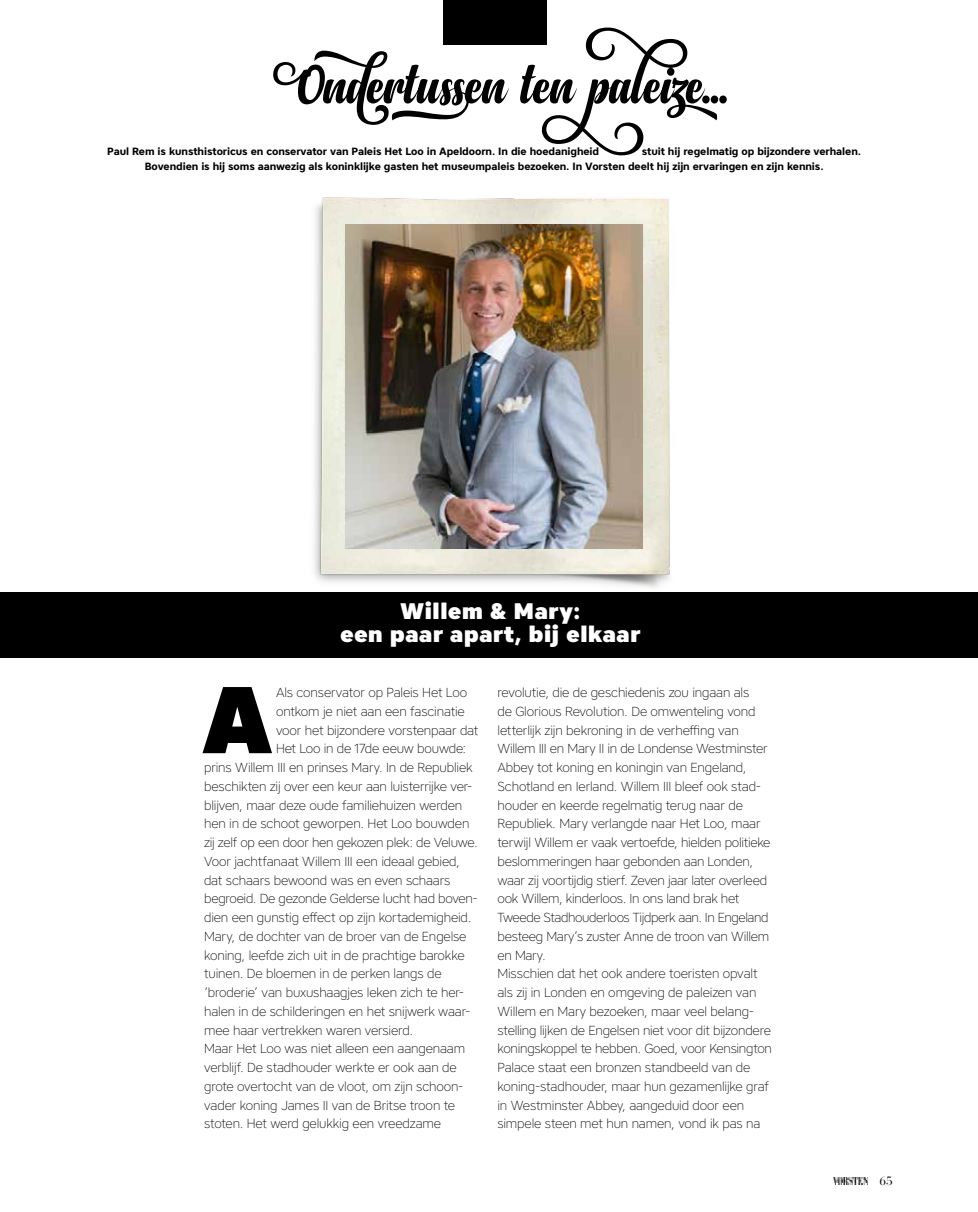
<style>
.page{position:relative;width:978px;height:1212px;background:#fff}
.page>*{position:absolute;margin:0;border:0;box-sizing:border-box;transform-origin:0 0}
.t1{font:800 94.5px "Core Sans A85";color:#000}
.t2{font:800 22.5px/22.5px "Core Sans A85";color:#fff;text-align:center}
.t3{font:200 13.05px/18.8px "Core Sans A25";letter-spacing:-.015em;color:#000}
.t4{font:12px "Bauer Bodoni Std";color:#000}
.t5{font:700 10.5px/15px "Core Sans A65";letter-spacing:-.01em;color:#000}
</style>
<div class="page">
<img style="left:314px;top:197px;width:356px;height:391px">
<img style="left:346px;top:225px;width:296px;height:323px">
<div style="left:444px;top:0;width:103px;height:45px;background:#000"></div>
<svg style="left:273px;top:28px;width:454px;height:127px"></svg>
<div style="left:0;top:592px;width:978px;height:66px;background:#000"></div>
<img style="left:834px;top:1178px;width:33px;height:7px">
<p class="t5" style="left:107px;top:144px;width:493px">Paul Rem is kunsthistoricus en conservator van Paleis Het Loo in Apeldoorn. In die hoedanigheid</p>
<p class="t5" style="left:145px;top:144px;width:718px;text-indent:497px">stuit hij regelmatig op bijzondere verhalen.<br>Bovendien is hij soms aanwezig als koninklijke gasten het museumpaleis bezoeken. In Vorsten deelt hij zijn ervaringen en zijn kennis.</p>
<h2 class="t2" style="left:340px;top:600px;width:302px">Willem &amp; Mary:<br>een paar apart, bij elkaar</h2>
<h1 class="t1" style="left:201px;top:657px;width:74px">A</h1>
<p class="t3" style="left:276px;top:683px;width:193px">Als conservator op Paleis Het Loo</p>
<p class="t3" style="left:276px;top:702px;width:190px">ontkom je niet aan een fascinatie</p>
<p class="t3" style="left:276px;top:720px;width:204px">voor het bijzondere vorstenpaar dat</p>
<p class="t3" style="left:276px;top:739px;width:192px">Het Loo in de 17de eeuw bouwde:</p>
<p class="t3" style="left:204px;top:758px;width:270px">prins Willem III en prinses Mary. In de Republiek</p>
<p class="t3" style="left:204px;top:777px;width:270px">beschikten zij over een keur aan luisterrijke ver-</p>
<p class="t3" style="left:204px;top:795px;width:260px">blijven, maar deze oude familiehuizen werden</p>
<p class="t3" style="left:204px;top:814px;width:267px">hen in de schoot geworpen. Het Loo bouwden</p>
<p class="t3" style="left:204px;top:833px;width:275px">zij zelf op een door hen gekozen plek: de Veluwe.</p>
<p class="t3" style="left:204px;top:852px;width:257px">Voor jachtfanaat Willem III een ideaal gebied,</p>
<p class="t3" style="left:204px;top:870px;width:248px">dat schaars bewoond was en even schaars</p>
<p class="t3" style="left:204px;top:889px;width:275px">begroeid. De gezonde Gelderse lucht had boven-</p>
<p class="t3" style="left:204px;top:908px;width:269px">dien een gunstig effect op zijn kortademigheid.</p>
<p class="t3" style="left:204px;top:927px;width:264px">Mary, de dochter van de broer van de Engelse</p>
<p class="t3" style="left:204px;top:945px;width:262px">koning, leefde zich uit in de prachtige barokke</p>
<p class="t3" style="left:204px;top:964px;width:239px">tuinen. De bloemen in de perken langs de</p>
<p class="t3" style="left:204px;top:983px;width:261px">‘broderie’ van buxushaagjes leken zich te her-</p>
<p class="t3" style="left:204px;top:1002px;width:268px">halen in de schilderingen en het snijwerk waar-</p>
<p class="t3" style="left:204px;top:1020px;width:211px">mee haar vertrekken waren versierd.</p>
<p class="t3" style="left:204px;top:1039px;width:263px">Maar Het Loo was niet alleen een aangenaam</p>
<p class="t3" style="left:204px;top:1058px;width:254px">verblijf. De stadhouder werkte er ook aan de</p>
<p class="t3" style="left:204px;top:1077px;width:261px">grote overtocht van de vloot, om zijn schoon-</p>
<p class="t3" style="left:204px;top:1095px;width:253px">vader koning James II van de Britse troon te</p>
<p class="t3" style="left:204px;top:1114px;width:238px">stoten. Het werd gelukkig een vreedzame</p>
<p class="t3" style="left:497px;top:683px;width:276px">revolutie, die de geschiedenis zou ingaan als<br>de Glorious Revolution. De omwenteling vond letterlijk zijn bekroning in de verheffing van Willem III en Mary II in de Londense Westminster Abbey tot koning en koningin van Engeland, Schotland en Ierland. Willem III bleef ook stad&shy;houder en keerde regelmatig terug naar de Republiek. Mary verlangde naar Het Loo, maar terwijl Willem er vaak vertoefde, hielden politieke beslommeringen haar gebonden aan Londen, waar zij voortijdig stierf. Zeven jaar later overleed ook Willem, kinderloos. In ons land brak het Tweede Stadhouderloos Tijdperk aan. In Engeland besteeg Mary’s zuster Anne de troon van Willem en Mary.<br>Misschien dat het ook andere toeristen opvalt als zij in Londen en omgeving de paleizen van Willem en Mary bezoeken, maar veel belang&shy;stelling lijken de Engelsen niet voor dit bijzondere koningskoppel te hebben. Goed, voor Kensington Palace staat een bronzen standbeeld van de koning-stadhouder, maar hun gezamenlijke graf in Westminster Abbey, aangeduid door een simpele steen met hun namen, vond ik pas na</p>
<p class="t4" style="left:879px;top:1173px;width:15px">65</p>
</div>
